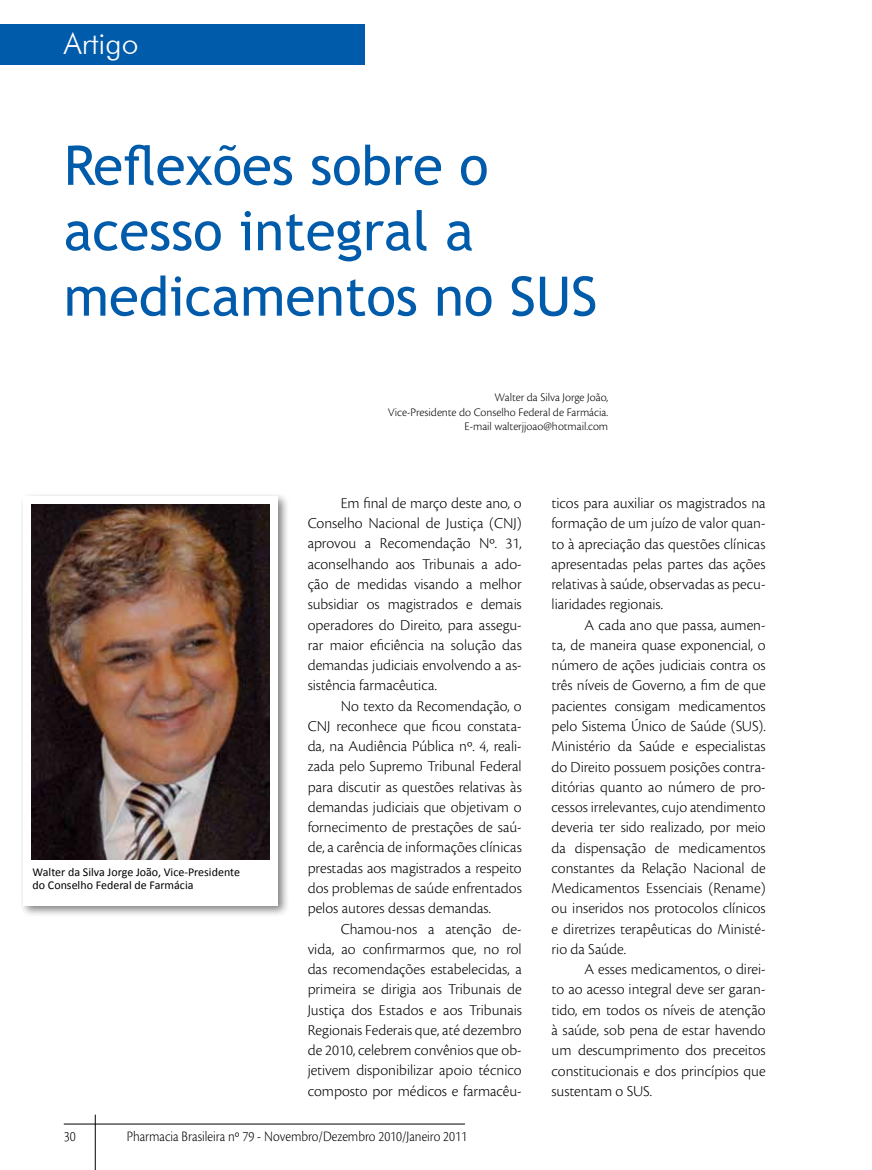
<style>
.page{position:relative;width:872px;height:1170px;background:#fff}
.page>*{position:absolute;margin:0;border:0;box-sizing:border-box;transform-origin:0 0}
.t1{font:54.45px/65.4px "Trebuchet MS";color:#005baa}
.t2{font:300 30px "Futura BT";color:#fff}
.t3{font:300 15.75px/20.2px "Cronos Pro";color:#000;text-align:justify}
.t4{font:300 15px "Cronos Pro";color:#000;scale:.9 1}
.t5{font:300 12px/14.4px "Cronos Pro";letter-spacing:-.005em;color:#000;text-align:right}
.t6{font:12px/13.2px "Calibri";color:#000}
</style>
<div class="page">
<hr style="left:95px;top:1114px;width:1px;height:55px;background:#000">
<hr style="left:64px;top:1123px;width:401px;height:1px;background:#000">
<div style="left:0;top:24px;width:365px;height:41px;background:#005baa"></div>
<div style="left:19px;top:492px;width:271px;height:426px;background:#000;opacity:.5"></div>
<div style="left:23px;top:496px;width:255px;height:409px;background:#fff"></div>
<img style="left:32px;top:504px;width:237px;height:355px">
<h2 class="t2" style="left:64px;top:25px;width:76px">Artigo</h2>
<h1 class="t1" style="left:64px;top:133px;width:535px">Reflexões sobre o acesso integral a medicamentos no SUS</h1>
<p class="t6" style="left:33px;top:865px;width:209px">Walter da Silva Jorge João, Vice-Presidente do Conselho Federal de Farmácia</p>
<p class="t5" style="left:388px;top:390px;width:222px">Walter da Silva Jorge João,<br>Vice-Presidente do Conselho Federal de Farmácia.<br>E-mail walterjjoao@hotmail.com</p>
<p class="t3" style="left:308px;top:493px;width:216px;text-indent:33px">Em final de março deste ano, o Conselho Nacional de Justiça (CNJ) aprovou a Recomendação Nº. 31, aconselhando aos Tribunais a ado&shy;ção de medidas visando a melhor subsidiar os magistrados e demais operadores do Direito, para assegu&shy;rar maior eficiência na solução das demandas judiciais envolvendo a as&shy;sistência farmacêutica.</p>
<p class="t3" style="left:308px;top:695px;width:216px;text-indent:33px">No texto da Recomendação, o CNJ reconhece que ficou constata&shy;da, na Audiência Pública nº. 4, reali&shy;zada pelo Supremo Tribunal Federal para discutir as questões relativas às demandas judiciais que objetivam o fornecimento de prestações de saú&shy;de, a carência de informações clínicas prestadas aos magistrados a respeito dos problemas de saúde enfrentados pelos autores dessas demandas.</p>
<p class="t3" style="left:308px;top:918px;width:216px;text-indent:33px">Chamou-nos a atenção de&shy;vida, ao confirmarmos que, no rol das recomendações estabelecidas, a primeira se dirigia aos Tribunais de Justiça dos Estados e aos Tribunais Regionais Federais que, até dezembro de 2010, celebrem convênios que ob&shy;jetivem disponibilizar apoio técnico composto por médicos e farmacêu-</p>
<p class="t3" style="left:551px;top:493px;width:216px">ticos para auxiliar os magistrados na formação de um juízo de valor quan&shy;to à apreciação das questões clínicas apresentadas pelas partes das ações relativas à saúde, observadas as pecu&shy;liaridades regionais.</p>
<p class="t3" style="left:551px;top:614px;width:216px;text-indent:33px">A cada ano que passa, aumen&shy;ta, de maneira quase exponencial, o número de ações judiciais contra os três níveis de Governo, a fim de que pacientes consigam medicamentos pelo Sistema Único de Saúde (SUS).<br>Ministério da Saúde e especialistas do Direito possuem posições contra&shy;ditórias quanto ao número de pro&shy;cessos irrelevantes, cujo atendimento deveria ter sido realizado, por meio da dispensação de medicamentos constantes da Relação Nacional de Medicamentos Essenciais (Rename) ou inseridos nos protocolos clínicos e diretrizes terapêuticas do Ministé&shy;rio da Saúde.</p>
<p class="t3" style="left:551px;top:959px;width:216px;text-indent:33px">A esses medicamentos, o direi&shy;to ao acesso integral deve ser garan&shy;tido, em todos os níveis de atenção à saúde, sob pena de estar havendo um descumprimento dos preceitos constitucionais e dos princípios que sustentam o SUS.</p>
<p class="t4" style="left:64px;top:1127px;width:15px">30</p>
<p class="t4" style="left:127px;top:1127px;width:379px">Pharmacia Brasileira nº 79 - Novembro/Dezembro 2010/Janeiro 2011</p>
</div>
